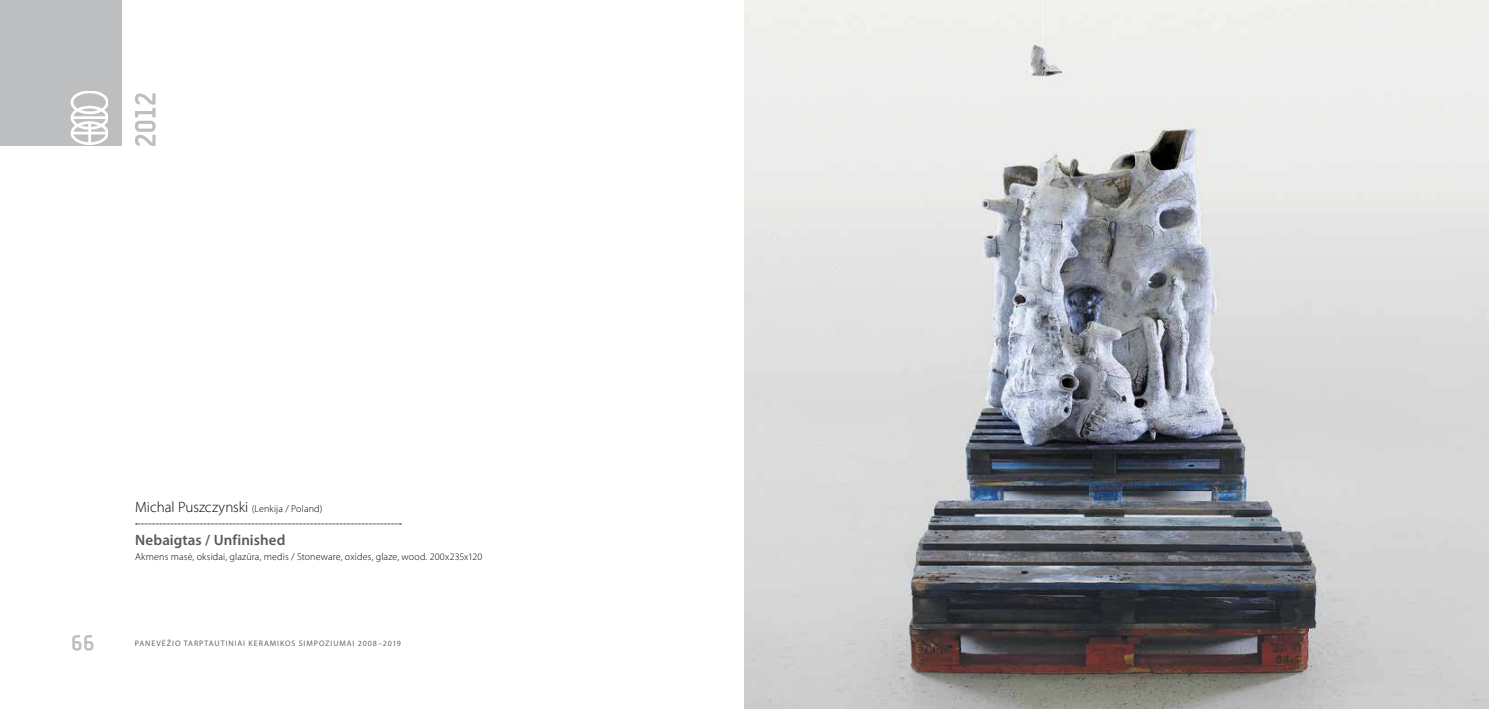
<style>
.page{position:relative;width:1489px;height:709px;background:#fff}
.page>*{position:absolute;margin:0;border:0;box-sizing:border-box;transform-origin:0 0}
.t1{font:600 15px/32.5px "Myriad Pro";letter-spacing:.005em;color:#58595b}
.t2{font:300 10px "Myriad Pro";letter-spacing:.015em;color:#000}
.t3{font:8px "Myriad Pro";letter-spacing:.115em;color:#636466}
.s1{font-weight:300;color:#000}
.s2{font-weight:300;font-size:10px;color:#000}
</style>
<div class="page">
<div style="left:0;top:0;width:122px;height:146px;background:#bcbec0"></div>
<img style="left:71px;top:91px;width:37px;height:53px">
<svg style="left:72px;top:635px;width:21px;height:15px"></svg>
<img style="left:744px;top:0;width:744px;height:709px">
<svg style="left:135px;top:93px;width:20px;height:53px"></svg>
<svg style="left:136px;top:523px;width:265px;height:1px"></svg>
<h1 class="t1" style="left:135px;top:490px;width:189px"><span class="s1">Michal Puszczynski</span> <span class="s2">(Lenkija / Poland)<br></span>Nebaigtas / Unfinished</h1>
<p class="t2" style="left:135px;top:550px;width:348px">Akmens masė, oksidai, glazūra, medis / Stoneware, oxides, glaze, wood. 200x235x120</p>
<p class="t3" style="left:135px;top:638px;width:268px">PANEVĖŽIO TARPTAUTINIAI KERAMIKOS SIMPOZIUMAI 2008–2019</p>
</div>
